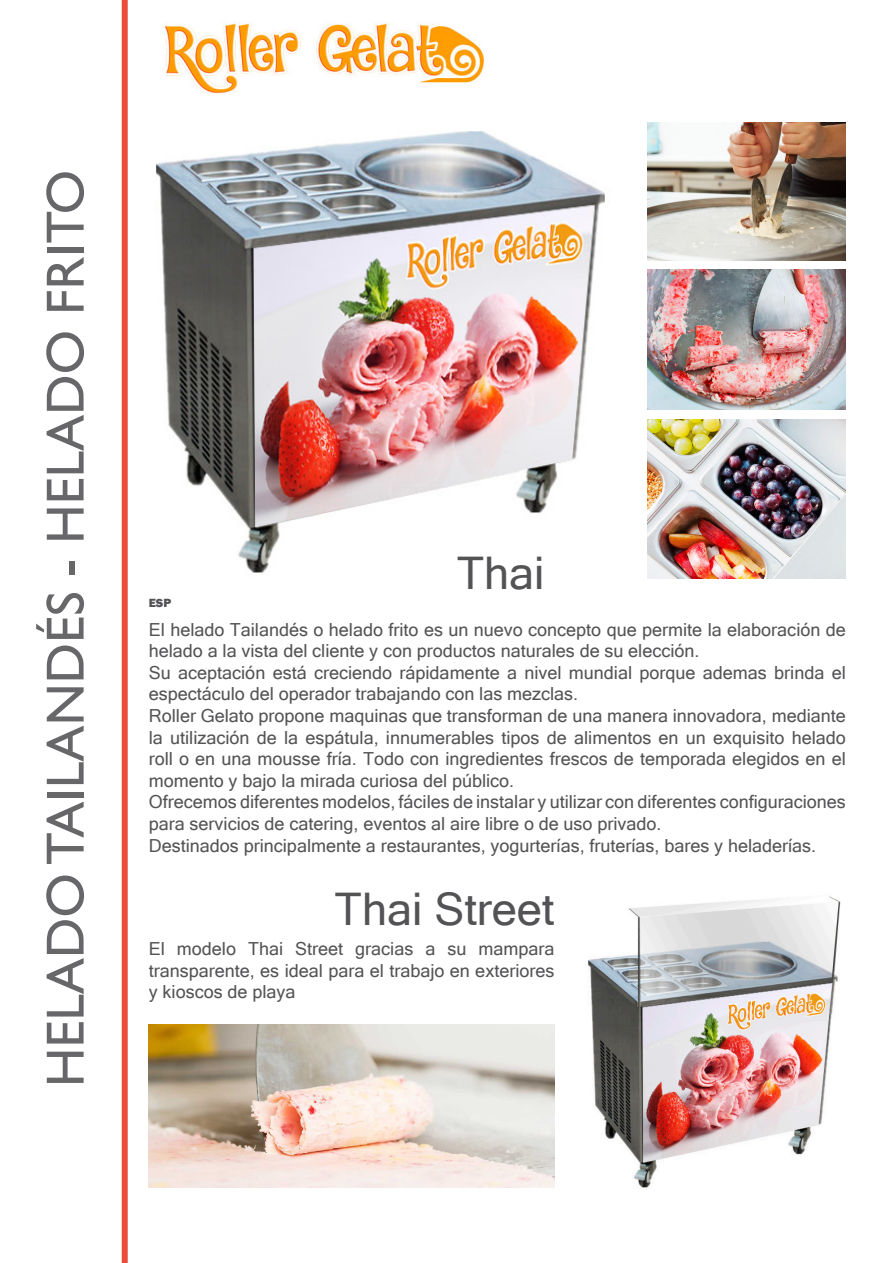
<style>
.page{position:relative;width:893px;height:1263px;background:#fff}
.page>*{position:absolute;margin:0;border:0;box-sizing:border-box;transform-origin:0 0}
.t1{font:54px "Gill Sans";color:#67676a}
.t2{font:45px "Microsoft Sans Serif";color:#535355}
.t3{font:18px/21.6px "Microsoft Sans Serif";color:#535355}
.t4{font:800 12.3px "Franklin Gothic";color:#535355}
</style>
<div class="page">
<div style="left:122px;top:0;width:6px;height:1263px;background:#ea4c3a"></div>
<img style="left:164px;top:22px;width:320px;height:72px">
<img style="left:156px;top:131px;width:449px;height:442px">
<img style="left:648px;top:270px;width:198px;height:140px">
<img style="left:648px;top:122px;width:198px;height:138px">
<img style="left:648px;top:419px;width:198px;height:160px">
<img style="left:588px;top:896px;width:253px;height:292px">
<img style="left:149px;top:1025px;width:405px;height:162px">
<h1 class="t1" style="left:34px;top:1087px;width:918px;rotate:-90deg">HELADO TAILANDÉS - HELADO FRITO</h1>
<p class="t2" style="left:457px;top:544px;width:89px">Thai</p>
<p class="t4" style="left:149px;top:595px;width:24px">ESP</p>
<p class="t3" style="left:149px;top:618px;width:698px">El helado Tailandés o helado frito es un nuevo concepto que permite la elaboración de helado a la vista del cliente y con productos naturales de su elección.</p>
<p class="t3" style="left:149px;top:661px;width:698px">Su aceptación está creciendo rápidamente a nivel mundial porque ademas brinda el espectáculo del operador trabajando con las mezclas.</p>
<p class="t3" style="left:149px;top:704px;width:698px;text-align:justify">Roller Gelato propone maquinas que transforman de una manera innovadora, mediante la utilización de la espátula, innumerables tipos de alimentos en un exquisito helado roll o en una mousse fría. Todo con ingredientes frescos de temporada elegidos en el momento y bajo la mirada curiosa del público.</p>
<p class="t3" style="left:149px;top:790px;width:698px">Ofrecemos diferentes modelos, fáciles de instalar y utilizar con diferentes configuraciones para servicios de catering, eventos al aire libre o de uso privado.</p>
<p class="t3" style="left:149px;top:834px;width:669px">Destinados principalmente a restaurantes, yogurterías, fruterías, bares y heladerías.</p>
<p class="t2" style="left:335px;top:879px;width:221px">Thai Street</p>
<p class="t3" style="left:149px;top:937px;width:407px;text-align:justify">El modelo Thai Street gracias a su mampara transparente, es ideal para el trabajo en exteriores y kioscos de playa</p>
</div>
